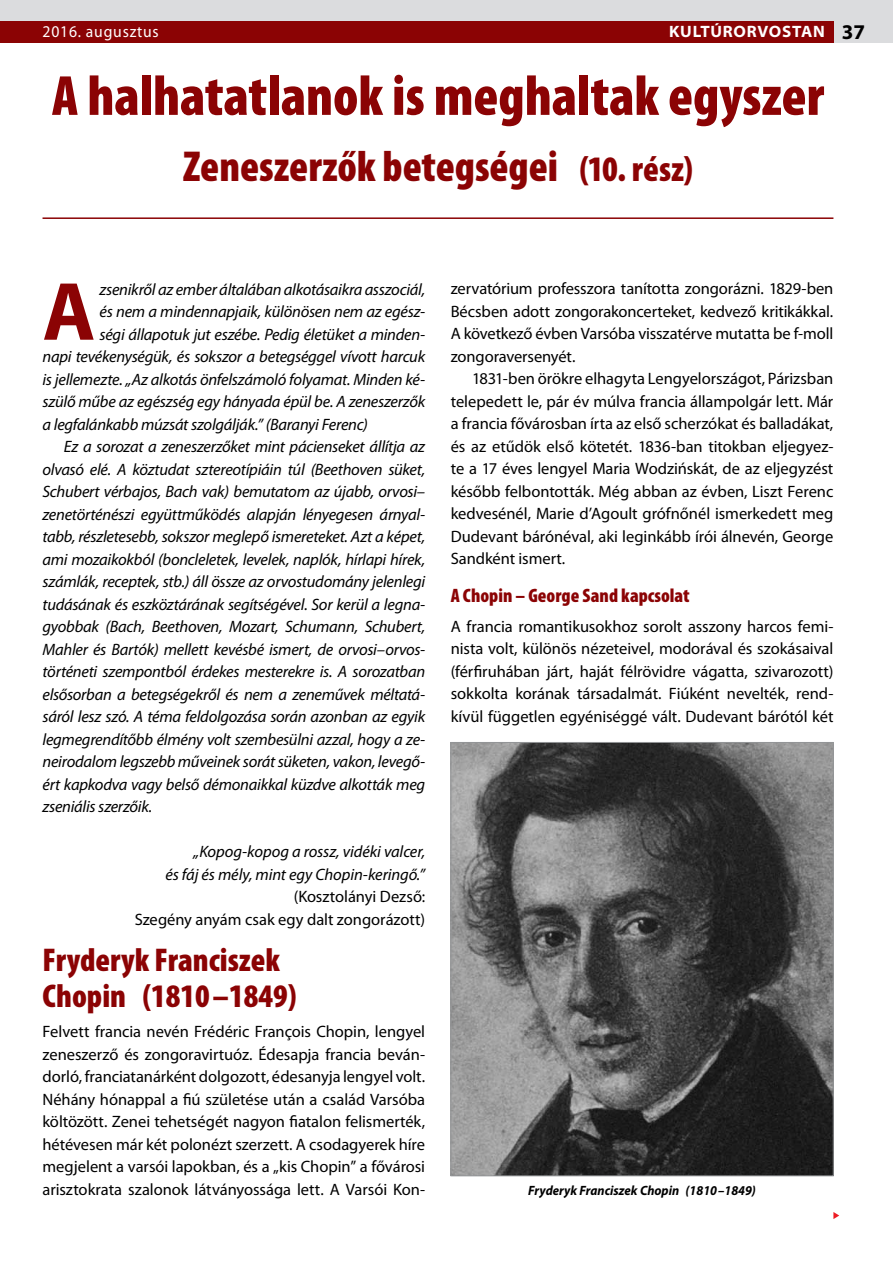
<style>
.page{position:relative;width:893px;height:1263px;background:#fff}
.page>*{position:absolute;margin:0;border:0;box-sizing:border-box;transform-origin:0 0}
.t1{font:700 83.25px "Myriad Pro";color:#8b0304}
.t2{font:900 condensed 57px "Myriad Pro";color:#8b0304}
.t3{font:900 condensed 43.5px "Myriad Pro";color:#8b0304}
.t4{font:900 condensed 33px/36px "Myriad Pro";color:#8b0304}
.t5{font:900 condensed 19.5px "Myriad Pro";color:#8b0304}
.t6{font:16.5px/22.5px "Myriad Pro";letter-spacing:-.005em;color:#000;text-align:justify}
.t7{font:italic 16.5px/22.5px "Myriad Pro";letter-spacing:-.015em;color:#000;text-align:right}
.t8{font:700 semi-expanded 16.5px "Myriad Pro";letter-spacing:.05em;color:#fff;scale:.95 1}
.t9{font:16.5px "Myriad Pro";letter-spacing:.05em;color:#fff;scale:.95 1}
.t10{font:italic 700 13.5px "Myriad Pro";color:#000;scale:.94 1}
.s1{font-stretch:normal;font-size:21px;color:#000}
.s2{font-size:36px}
</style>
<div class="page">
<svg style="left:833px;top:1212px;width:6px;height:7px"></svg>
<div style="left:0;top:0;width:893px;height:43px;background:#dbdcde"></div>
<div style="left:0;top:21px;width:833px;height:22px;background:#8b0304"></div>
<img style="left:453px;top:744px;width:378px;height:430px">
<hr style="left:43px;top:217px;width:790px;height:2px;background:#8b0304">
<p class="t9" style="left:43px;top:22px;width:124px">2016. augusztus</p>
<p class="t8" style="left:669px;top:23px;width:208px">KULTÚRORVOSTAN <span class="s1">37</span></p>
<h2 class="t2" style="left:52px;top:64px;width:774px">A halhatatlanok is meghaltak egyszer</h2>
<h3 class="t3" style="left:183px;top:142px;width:511px">Zeneszerzők betegségei <span class="s2">(10. rész)</span></h3>
<h1 class="t1" style="left:43px;top:257px;width:54px">A</h1>
<p class="t7" style="left:100px;top:278px;width:327px">zsenikről az ember általában alkotásaikra asszociál,</p>
<p class="t7" style="left:100px;top:300px;width:327px">és nem a mindennapjaik, különösen nem az egész-</p>
<p class="t7" style="left:100px;top:323px;width:327px">ségi állapotuk jut eszébe. Pedig életüket a minden-</p>
<p class="t7" style="left:43px;top:345px;width:384px">napi tevékenységük, és sokszor a betegséggel vívott harcuk</p>
<p class="t7" style="left:43px;top:368px;width:384px">is jellemezte. „Az alkotás önfelszámoló folyamat. Minden ké-</p>
<p class="t7" style="left:43px;top:390px;width:384px">szülő műbe az egészség egy hányada épül be. A zeneszerzők</p>
<p class="t7" style="left:43px;top:413px;width:327px">a legfalánkabb múzsát szolgálják.” (Baranyi Ferenc)</p>
<p class="t7" style="left:64px;top:435px;width:363px">Ez a sorozat a zeneszerzőket mint pácienseket állítja az</p>
<p class="t7" style="left:43px;top:458px;width:384px">olvasó elé. A köztudat sztereotípiáin túl (Beethoven süket,</p>
<p class="t7" style="left:43px;top:480px;width:384px">Schubert vérbajos, Bach vak) bemutatom az újabb, orvosi–</p>
<p class="t7" style="left:43px;top:503px;width:384px">zenetörténészi együttműködés alapján lényegesen árnyal-</p>
<p class="t7" style="left:43px;top:525px;width:384px">tabb, részletesebb, sokszor meglepő ismereteket. Azt a képet,</p>
<p class="t7" style="left:43px;top:548px;width:384px">ami mozaikokból (boncleletek, levelek, naplók, hírlapi hírek,</p>
<p class="t7" style="left:43px;top:570px;width:384px">számlák, receptek, stb.) áll össze az orvostudomány jelenlegi</p>
<p class="t7" style="left:43px;top:593px;width:384px">tudásának és eszköztárának segítségével. Sor kerül a legna-</p>
<p class="t7" style="left:43px;top:615px;width:384px">gyobbak (Bach, Beethoven, Mozart, Schumann, Schubert,</p>
<p class="t7" style="left:43px;top:638px;width:384px">Mahler és Bartók) mellett kevésbé ismert, de orvosi–orvos-</p>
<p class="t7" style="left:43px;top:660px;width:384px">történeti szempontból érdekes mesterekre is. A sorozatban</p>
<p class="t7" style="left:43px;top:683px;width:384px">elsősorban a betegségekről és nem a zeneművek méltatá-</p>
<p class="t7" style="left:43px;top:705px;width:384px">sáról lesz szó. A téma feldolgozása során azonban az egyik</p>
<p class="t7" style="left:43px;top:728px;width:384px">legmegrendítőbb élmény volt szembesülni azzal, hogy a ze-</p>
<p class="t7" style="left:43px;top:750px;width:384px">neirodalom legszebb műveinek sorát süketen, vakon, levegő-</p>
<p class="t7" style="left:43px;top:773px;width:384px">ért kapkodva vagy belső démonaikkal küzdve alkották meg</p>
<p class="t7" style="left:43px;top:795px;width:111px">zseniális szerzőik.</p>
<p class="t7" style="left:165px;top:840px;width:261px">„Kopog-kopog a rossz, vidéki valcer,<br>és fáj és mély, mint egy Chopin-keringő.”</p>
<p class="t6" style="left:135px;top:885px;width:292px;text-align:right">(Kosztolányi Dezső:<br>Szegény anyám csak egy dalt zongorázott)</p>
<h3 class="t4" style="left:43px;top:943px;width:255px">Fryderyk Franciszek<br>Chopin (1810 –1849)</h3>
<p class="t6" style="left:43px;top:1020px;width:384px">Felvett francia nevén Frédéric François Chopin, lengyel zeneszerző és zongoravirtuóz. Édesapja francia beván&shy;dorló, franciatanárként dolgozott, édesanyja lengyel volt.<br>Néhány hónappal a fiú születése után a család Varsóba költözött. Zenei tehetségét nagyon fiatalon felismerték, hétévesen már két polonézt szerzett. A csodagyerek híre megjelent a varsói lapokban, és a „kis Chopin” a fővárosi arisztokrata szalonok látványossága lett. A Varsói Kon-</p>
<p class="t6" style="left:451px;top:277px;width:384px">zervatórium professzora tanította zongorázni. 1829-ben Bécsben adott zongorakoncerteket, kedvező kritikákkal.<br>A következő évben Varsóba visszatérve mutatta be f-moll zongoraversenyét.</p>
<p class="t6" style="left:451px;top:367px;width:384px;text-indent:21px">1831-ben örökre elhagyta Lengyelországot, Párizsban telepedett le, pár év múlva francia állampolgár lett. Már a francia fővárosban írta az első scherzókat és balladákat, és az etűdök első kötetét. 1836-ban titokban eljegyez&shy;te a 17 éves lengyel Maria Wodzińskát, de az eljegyzést később felbontották. Még abban az évben, Liszt Ferenc kedvesénél, Marie d’Agoult grófnőnél ismerkedett meg Dudevant bárónéval, aki leginkább írói álnevén, George Sandként ismert.</p>
<p class="t5" style="left:451px;top:584px;width:240px">A Chopin – George Sand kapcsolat</p>
<p class="t6" style="left:451px;top:615px;width:384px">A francia romantikusokhoz sorolt asszony harcos femi&shy;nista volt, különös nézeteivel, modorával és szokásaival (férfiruhában járt, haját félrövidre vágatta, szivarozott) sokkolta korának társadalmát. Fiúként nevelték, rend&shy;kívül független egyéniséggé vált. Dudevant bárótól két</p>
<p class="t10" style="left:528px;top:1181px;width:244px">Fryderyk Franciszek Chopin (1810 –1849)</p>
</div>
